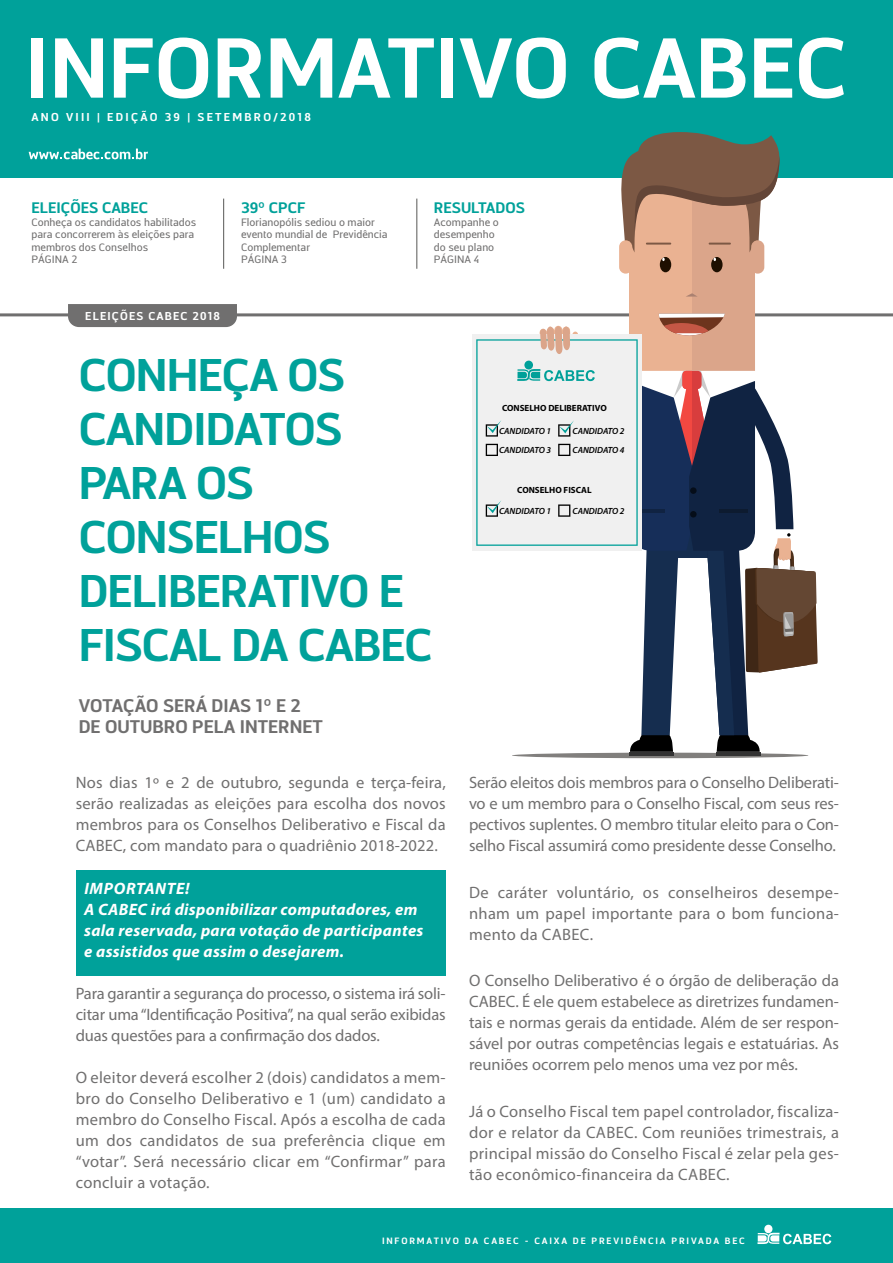
<style>
.page{position:relative;width:893px;height:1263px;background:#fff}
.page>*{position:absolute;margin:0;border:0;box-sizing:border-box;transform-origin:0 0}
.t1{font:700 45px/54px "Centuma";letter-spacing:-.02em;color:#00a19a}
.t2{font:700 18px/21.6px "Centuma";color:#706f6f}
.t3{font:16.5px/21px "Myriad Pro";letter-spacing:.01em;color:#706f6f;text-align:justify}
.t4{font:italic 700 16.5px/21px "Myriad Pro";letter-spacing:.02em;color:#fff}
.t5{font:700 15px "Centuma";color:#00a19a}
.t6{font:700 11.25px "Centuma";letter-spacing:.2em;color:#fff}
.t7{font:700 11.25px "Centuma";letter-spacing:.1em;color:#fff}
.t8{font:10.5px/12.6px "Centuma";color:#706f6f}
.t9{font:italic 600 9px/19.4px "Myriad Pro";color:#000}
.t10{font:700 9px "Centuma";letter-spacing:.2em;color:#fff}
.t11{font:700 9px "Myriad Pro";color:#000}
</style>
<div class="page">
<div style="left:0;top:0;width:893px;height:178px;background:#00a19a"></div>
<div style="left:77px;top:870px;width:369px;height:105px;background:#00a19a"></div>
<div style="left:31px;top:38px;width:12px;height:60px;background:#fff"></div>
<svg style="left:55px;top:38px;width:48px;height:60px"></svg>
<svg style="left:114px;top:38px;width:39px;height:60px"></svg>
<svg style="left:159px;top:38px;width:49px;height:60px"></svg>
<svg style="left:218px;top:38px;width:43px;height:60px"></svg>
<svg style="left:271px;top:38px;width:61px;height:60px"></svg>
<svg style="left:338px;top:38px;width:96px;height:60px"></svg>
<div style="left:441px;top:38px;width:12px;height:60px;background:#fff"></div>
<svg style="left:460px;top:38px;width:106px;height:60px"></svg>
<svg style="left:594px;top:38px;width:101px;height:60px"></svg>
<svg style="left:701px;top:38px;width:44px;height:60px"></svg>
<svg style="left:754px;top:38px;width:38px;height:60px"></svg>
<svg style="left:799px;top:38px;width:45px;height:60px"></svg>
<svg style="left:29px;top:149px;width:119px;height:10px"></svg>
<div style="left:0;top:1209px;width:893px;height:54px;background:#00a19a"></div>
<div style="left:764px;top:1225px;width:8px;height:8px;background:#fff;border-radius:50%"></div>
<svg style="left:757px;top:1233px;width:74px;height:11px"></svg>
<hr style="left:416px;top:199px;width:1px;height:70px;background:#575756">
<hr style="left:223px;top:199px;width:1px;height:70px;background:#575756">
<div style="left:68px;top:304px;width:169px;height:23px;background:#706f6f"></div>
<svg style="left:512px;top:753px;width:296px;height:5px"></svg>
<hr style="left:629px;top:752px;width:45px;height:3px;background:#333">
<hr style="left:716px;top:752px;width:45px;height:3px;background:#333">
<div style="left:472px;top:334px;width:169px;height:217px;background:#f0f0f0"></div>
<svg style="left:476px;top:132px;width:342px;height:620px"></svg>
<p class="t6" style="left:31px;top:109px;width:281px">ANO VIII | EDIÇÃO 39 | SETEMBRO/2018</p>
<p class="t5" style="left:31px;top:197px;width:118px">ELEIÇÕES CABEC</p>
<p class="t8" style="left:31px;top:215px;width:166px">Conheça os candidatos habilitados para concorrerem às eleições para membros dos Conselhos<br>PÁGINA 2</p>
<p class="t7" style="left:85px;top:308px;width:136px">ELEIÇÕES CABEC 2018</p>
<p class="t5" style="left:241px;top:197px;width:66px">39º CPCF</p>
<p class="t8" style="left:241px;top:215px;width:148px">Florianopólis sediou o maior evento mundial de Previdência<br>Complementar<br>PÁGINA 3</p>
<p class="t5" style="left:434px;top:197px;width:93px">RESULTADOS</p>
<p class="t8" style="left:434px;top:215px;width:67px">Acompanhe o desempenho do seu plano<br>PÁGINA 4</p>
<h1 class="t1" style="left:79px;top:346px;width:356px">CONHEÇA OS<br>CANDIDATOS<br>PARA OS<br>CONSELHOS<br>DELIBERATIVO E<br>FISCAL DA CABEC</h1>
<p class="t2" style="left:79px;top:694px;width:246px">VOTAÇÃO SERÁ DIAS 1º E 2<br>DE OUTUBRO PELA INTERNET</p>
<p class="t3" style="left:76px;top:772px;width:371px">Nos dias 1º e 2 de outubro, segunda e terça-feira, serão realizadas as eleições para escolha dos novos membros para os Conselhos Deliberativo e Fiscal da CABEC, com mandato para o quadriênio 2018-2022.</p>
<p class="t4" style="left:84px;top:877px;width:341px">IMPORTANTE!<br>A CABEC irá disponibilizar computadores, em sala reservada, para votação de participantes e assistidos que assim o desejarem.</p>
<p class="t3" style="left:76px;top:982px;width:371px">Para garantir a segurança do processo, o sistema irá soli&shy;citar uma “Identificação Positiva”, na qual serão exibidas duas questões para a confirmação dos dados.</p>
<p class="t3" style="left:76px;top:1067px;width:371px">O eleitor deverá escolher 2 (dois) candidatos a mem&shy;bro do Conselho Deliberativo e 1 (um) candidato a membro do Conselho Fiscal. Após a escolha de cada um dos candidatos de sua preferência clique em “votar”. Será necessário clicar em “Confirmar” para concluir a votação.</p>
<p class="t11" style="left:502px;top:402px;width:106px">CONSELHO DELIBERATIVO</p>
<p class="t9" style="left:499px;top:421px;width:54px">CANDIDATO 1<br>CANDIDATO 3</p>
<p class="t9" style="left:573px;top:421px;width:54px">CANDIDATO 2<br>CANDIDATO 4</p>
<p class="t11" style="left:517px;top:484px;width:76px">CONSELHO FISCAL</p>
<p class="t9" style="left:499px;top:501px;width:54px">CANDIDATO 1</p>
<p class="t9" style="left:573px;top:501px;width:54px">CANDIDATO 2</p>
<p class="t3" style="left:469px;top:772px;width:371px">Serão eleitos dois membros para o Conselho Deliberati&shy;vo e um membro para o Conselho Fiscal, com seus res&shy;pectivos suplentes. O membro titular eleito para o Con&shy;selho Fiscal assumirá como presidente desse Conselho.</p>
<p class="t3" style="left:469px;top:881px;width:371px">De caráter voluntário, os conselheiros desempe&shy;nham um papel importante para o bom funciona&shy;mento da CABEC.</p>
<p class="t3" style="left:469px;top:970px;width:371px">O Conselho Deliberativo é o órgão de deliberação da CABEC. É ele quem estabelece as diretrizes fundamen&shy;tais e normas gerais da entidade. Além de ser respon&shy;sável por outras competências legais e estatuárias. As reuniões ocorrem pelo menos uma vez por mês.</p>
<p class="t3" style="left:469px;top:1101px;width:371px">Já o Conselho Fiscal tem papel controlador, fiscaliza&shy;dor e relator da CABEC. Com reuniões trimestrais, a principal missão do Conselho Fiscal é zelar pela ges&shy;tão econômico-financeira da CABEC.</p>
<p class="t10" style="left:382px;top:1235px;width:364px">INFORMATIVO DA CABEC - CAIXA DE PREVIDÊNCIA PRIVADA BEC</p>
</div>
